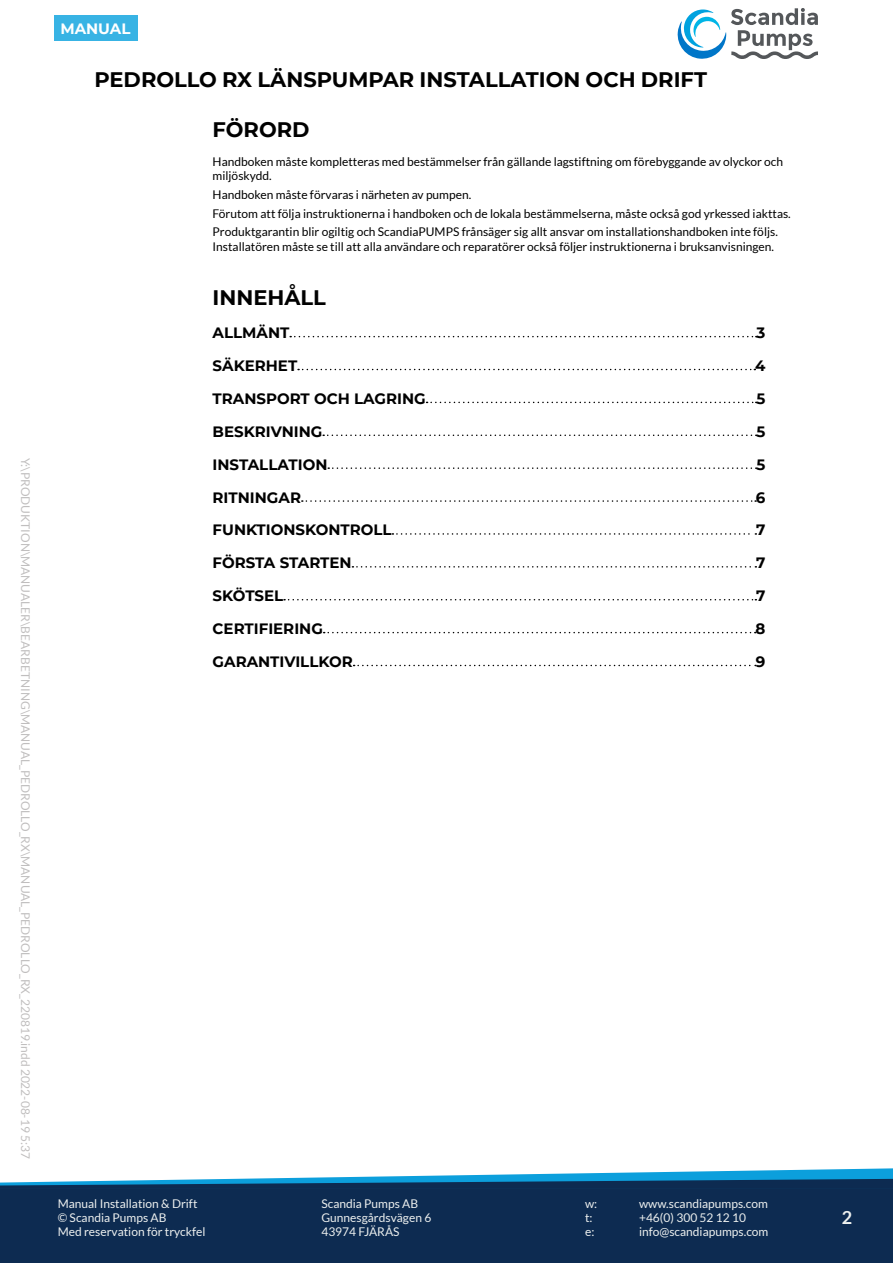
<style>
.page{position:relative;width:893px;height:1263px;background:#fff}
.page>*{position:absolute;margin:0;border:0;box-sizing:border-box;transform-origin:0 0}
.t1{font:700 21px "Montserrat";color:#000}
.t2{font:700 18px "Lato";color:#edf0ef}
.t3{font:700 15px "Montserrat";color:#000}
.t4{font:700 15px "Montserrat";color:#fff}
.content-sm{font:12px/14.4px "Lato";color:#000}
.t5{font:12px/14.4px "Lato";color:#edf0ef}
.t6{font:12px "Lato";color:#c0bebe}
</style>
<div class="page">
<svg style="left:677px;top:8px;width:141px;height:51px"></svg>
<div style="left:0;top:1187px;width:893px;height:76px;background:#0d2b51"></div>
<svg style="left:0;top:1168px;width:893px;height:19px"></svg>
<div style="left:54px;top:15px;width:83px;height:25px;background:#38b3e4"></div>
<svg style="left:290px;top:336px;width:467px;height:1px"></svg>
<svg style="left:298px;top:369px;width:457px;height:1px"></svg>
<svg style="left:427px;top:402px;width:330px;height:1px"></svg>
<svg style="left:323px;top:434px;width:434px;height:2px"></svg>
<svg style="left:328px;top:467px;width:429px;height:2px"></svg>
<svg style="left:302px;top:500px;width:454px;height:2px"></svg>
<svg style="left:392px;top:533px;width:364px;height:2px"></svg>
<svg style="left:352px;top:566px;width:404px;height:2px"></svg>
<svg style="left:284px;top:599px;width:472px;height:1px"></svg>
<svg style="left:324px;top:632px;width:432px;height:1px"></svg>
<svg style="left:354px;top:665px;width:402px;height:1px"></svg>
<p class="t6" style="left:32px;top:458px;width:703px;rotate:90deg">Y:\PRODUKTION\MANUALER\BEARBETNING\MANUAL_PEDROLLO_RX\MANUAL_PEDROLLO_RX_220819.indd 2022-08-19 5:37</p>
<p class="t4" style="left:60px;top:18px;width:72px">MANUAL</p>
<h1 class="t1" style="left:94px;top:64px;width:614px">PEDROLLO RX LÄNSPUMPAR INSTALLATION OCH DRIFT</h1>
<p class="t1" style="left:213px;top:114px;width:98px">FÖRORD</p>
<p class="content-sm" style="left:213px;top:154px;width:572px">Handboken måste kompletteras med bestämmelser från gällande lagstiftning om förebyggande av olyckor och miljöskydd.</p>
<p class="content-sm" style="left:213px;top:187px;width:260px">Handboken måste förvaras i närheten av pumpen.</p>
<p class="content-sm" style="left:213px;top:206px;width:580px">Förutom att följa instruktionerna i handboken och de lokala bestämmelserna, måste också god yrkessed iakttas.</p>
<p class="content-sm" style="left:213px;top:225px;width:567px">Produktgarantin blir ogiltig och ScandiaPUMPS frånsäger sig allt ansvar om installationshandboken inte följs.<br>Installatören måste se till att alla användare och reparatörer också följer instruktionerna i bruksanvisningen.</p>
<p class="t1" style="left:213px;top:283px;width:115px">INNEHÅLL</p>
<p class="t3" style="left:213px;top:322px;width:78px">ALLMÄNT</p>
<p class="t3" style="left:756px;top:322px;width:10px">3</p>
<p class="t3" style="left:213px;top:355px;width:86px">SÄKERHET</p>
<p class="t3" style="left:755px;top:355px;width:12px">4</p>
<p class="t3" style="left:213px;top:388px;width:215px">TRANSPORT OCH LAGRING</p>
<p class="t3" style="left:756px;top:388px;width:10px">5</p>
<p class="t3" style="left:213px;top:421px;width:111px">BESKRIVNING</p>
<p class="t3" style="left:756px;top:421px;width:10px">5</p>
<p class="t3" style="left:213px;top:453px;width:116px">INSTALLATION</p>
<p class="t3" style="left:756px;top:453px;width:10px">5</p>
<p class="t3" style="left:213px;top:486px;width:90px">RITNINGAR</p>
<p class="t3" style="left:756px;top:486px;width:11px">6</p>
<p class="t3" style="left:213px;top:519px;width:181px">FUNKTIONSKONTROLL</p>
<p class="t3" style="left:756px;top:519px;width:11px">7</p>
<p class="t3" style="left:213px;top:552px;width:141px">FÖRSTA STARTEN</p>
<p class="t3" style="left:756px;top:552px;width:11px">7</p>
<p class="t3" style="left:213px;top:585px;width:72px">SKÖTSEL</p>
<p class="t3" style="left:756px;top:585px;width:11px">7</p>
<p class="t3" style="left:213px;top:618px;width:112px">CERTIFIERING</p>
<p class="t3" style="left:755px;top:618px;width:11px">8</p>
<p class="t3" style="left:213px;top:651px;width:142px">GARANTIVILLKOR</p>
<p class="t3" style="left:756px;top:651px;width:11px">9</p>
<p class="t5" style="left:58px;top:1196px;width:149px">Manual Installation &amp; Drift © Scandia Pumps AB<br>Med reservation för tryckfel</p>
<p class="t5" style="left:321px;top:1196px;width:111px">Scandia Pumps AB<br>Gunnesgårdsvägen 6<br>43974 FJÄRÅS</p>
<p class="t5" style="left:585px;top:1196px;width:14px">w:</p>
<p class="t5" style="left:639px;top:1196px;width:130px">www.scandiapumps.com</p>
<p class="t5" style="left:585px;top:1210px;width:9px">t:</p>
<p class="t5" style="left:639px;top:1210px;width:108px">+46(0) 300 52 12 10</p>
<p class="t5" style="left:585px;top:1225px;width:11px">e:</p>
<p class="t5" style="left:639px;top:1225px;width:131px">info@scandiapumps.com</p>
<h2 class="t2" style="left:842px;top:1207px;width:12px">2</h2>
</div>
